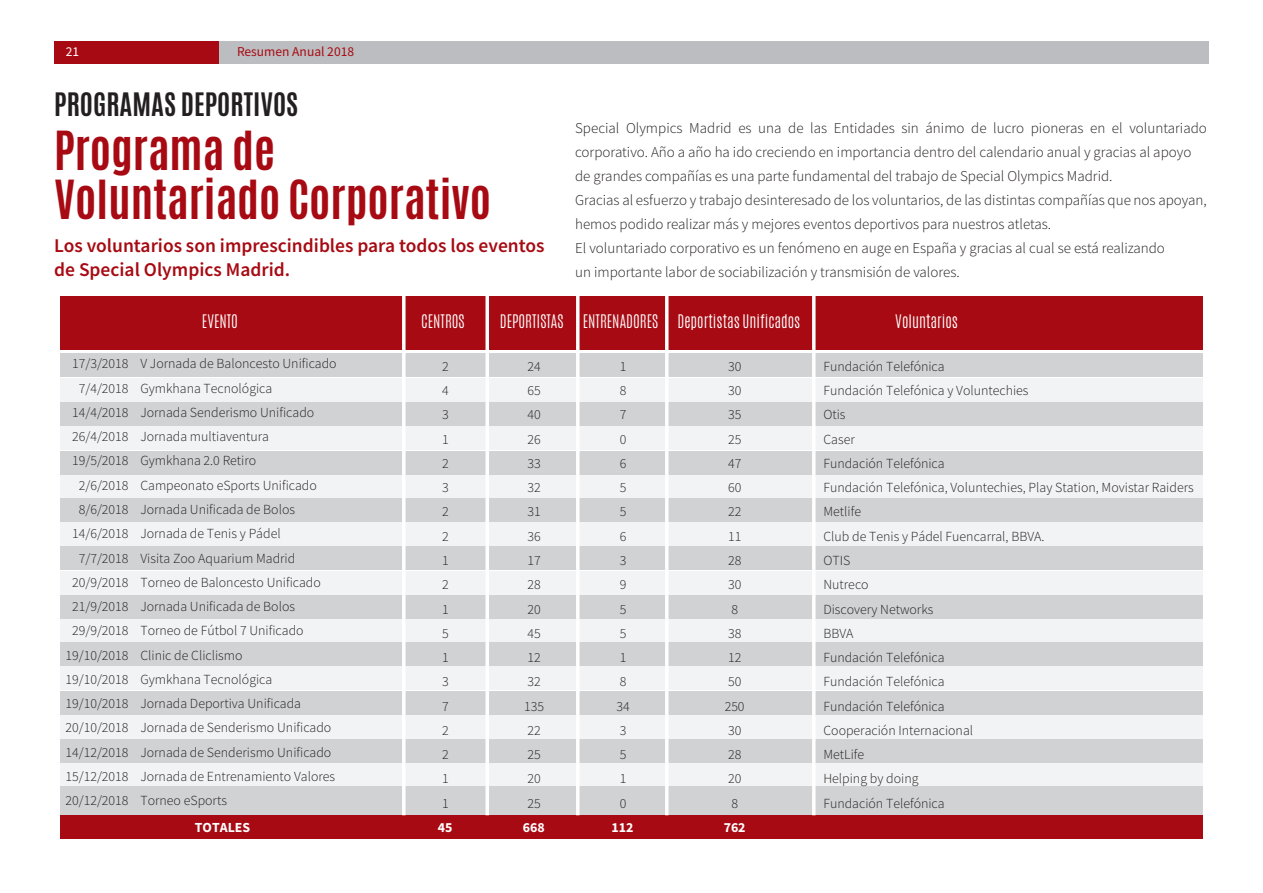
<style>
.page{position:relative;width:1263px;height:893px;background:#fff}
.page>*{position:absolute;margin:0;border:0;box-sizing:border-box;transform-origin:0 0}
.t1{font:700 45px "Antonio";color:#a70a12}
.t2{font:700 27px "Antonio";color:#231f20}
.text{font:600 19.5px "Source Sans Pro";color:#a70a12}
.t3{font:300 15.6px "Antonio";color:#fff}
.text-2{font:300 15px/24px "Source Sans Pro";color:#231f20}
.t4{font:300 13.8px/24.3px "Source Sans Pro";color:#231f20}
.t5{font:700 13.8px "Source Sans Pro";color:#fff}
.t6{font:13.5px "Source Sans Pro";color:#a70a12}
.t7{font:13.5px "Source Sans Pro";color:#fff}
</style>
<div class="page">
<div style="left:54px;top:41px;width:1155px;height:23px;background:#bcbdc0"></div>
<div style="left:54px;top:41px;width:164px;height:23px;background:#a70a12"></div>
<div style="left:60px;top:816px;width:1142px;height:23px;background:#a70a12"></div>
<div style="left:60px;top:475px;width:1142px;height:23px;background:#f2f3f4"></div>
<div style="left:60px;top:451px;width:1142px;height:23px;background:#d1d2d4"></div>
<div style="left:60px;top:427px;width:1142px;height:23px;background:#f2f3f4"></div>
<div style="left:60px;top:402px;width:1142px;height:24px;background:#d1d2d4"></div>
<div style="left:60px;top:378px;width:1142px;height:23px;background:#f2f3f4"></div>
<div style="left:60px;top:354px;width:1142px;height:23px;background:#d1d2d4"></div>
<div style="left:60px;top:619px;width:1142px;height:24px;background:#f2f3f4"></div>
<div style="left:60px;top:595px;width:1142px;height:23px;background:#d1d2d4"></div>
<div style="left:60px;top:571px;width:1142px;height:23px;background:#f2f3f4"></div>
<div style="left:60px;top:547px;width:1142px;height:23px;background:#d1d2d4"></div>
<div style="left:60px;top:522px;width:1142px;height:24px;background:#f2f3f4"></div>
<div style="left:60px;top:498px;width:1142px;height:23px;background:#d1d2d4"></div>
<div style="left:60px;top:764px;width:1142px;height:23px;background:#f2f3f4"></div>
<div style="left:60px;top:739px;width:1142px;height:24px;background:#d1d2d4"></div>
<div style="left:60px;top:786px;width:1142px;height:29px;background:#d1d2d4"></div>
<div style="left:60px;top:715px;width:1142px;height:23px;background:#f2f3f4"></div>
<div style="left:60px;top:691px;width:1142px;height:23px;background:#d1d2d4"></div>
<div style="left:60px;top:667px;width:1142px;height:23px;background:#f2f3f4"></div>
<div style="left:60px;top:642px;width:1142px;height:24px;background:#d1d2d4"></div>
<div style="left:60px;top:296px;width:1142px;height:54px;background:#a70a12"></div>
<hr style="left:402px;top:296px;width:3px;height:519px;background:#fff">
<hr style="left:485px;top:296px;width:4px;height:519px;background:#fff">
<hr style="left:576px;top:296px;width:3px;height:519px;background:#fff">
<hr style="left:665px;top:296px;width:3px;height:519px;background:#fff">
<hr style="left:812px;top:296px;width:3px;height:519px;background:#fff">
<p class="t7" style="left:66px;top:43px;width:15px">21</p>
<p class="t6" style="left:237px;top:43px;width:119px">Resumen Anual 2018</p>
<p class="t2" style="left:54px;top:84px;width:245px">PROGRAMAS DEPORTIVOS</p>
<p class="t1" style="left:54px;top:117px;width:223px">Programa de</p>
<p class="t1" style="left:54px;top:166px;width:438px">Voluntariado Corporativo</p>
<p class="text" style="left:54px;top:233px;width:492px">Los voluntarios son imprescindibles para todos los eventos</p>
<p class="text" style="left:54px;top:257px;width:237px">de Special Olympics Madrid.</p>
<p class="text-2" style="left:575px;top:116px;width:633px">Special Olympics Madrid es una de las Entidades sin ánimo de lucro pioneras en el voluntariado corporativo. Año a año ha ido creciendo en importancia dentro del calendario anual y gracias al apoyo</p>
<p class="text-2" style="left:575px;top:164px;width:539px">de grandes compañías es una parte fundamental del trabajo de Special Olympics Madrid.</p>
<p class="text-2" style="left:575px;top:188px;width:633px">Gracias al esfuerzo y trabajo desinteresado de los voluntarios, de las distintas compañías que nos apoyan, hemos podido realizar más y mejores eventos deportivos para nuestros atletas.</p>
<p class="text-2" style="left:575px;top:236px;width:591px">El voluntariado corporativo es un fenómeno en auge en España y gracias al cual se está realizando</p>
<p class="text-2" style="left:575px;top:260px;width:386px">un importante labor de sociabilización y transmisión de valores.</p>
<p class="t4" style="left:65px;top:352px;width:65px;text-align:right">17/3/2018<br>7/4/2018<br>14/4/2018<br>26/4/2018<br>19/5/2018<br>2/6/2018<br>8/6/2018<br>14/6/2018<br>7/7/2018<br>20/9/2018<br>21/9/2018<br>29/9/2018<br>19/10/2018<br>19/10/2018<br>19/10/2018<br>20/10/2018<br>14/12/2018<br>15/12/2018<br>20/12/2018</p>
<p class="t3" style="left:202px;top:311px;width:38px">EVENTO</p>
<p class="t3" style="left:421px;top:311px;width:45px">CENTROS</p>
<p class="t3" style="left:500px;top:311px;width:302px">DEPORTISTAS ENTRENADORES Deportistas Unificados</p>
<p class="t4" style="left:140px;top:352px;width:198px">V Jornada de Baloncesto Unificado<br>Gymkhana Tecnológica<br>Jornada Senderismo Unificado<br>Jornada multiaventura<br>Gymkhana 2.0 Retiro<br>Campeonato eSports Unificado<br>Jornada Unificada de Bolos<br>Jornada de Tenis y Pádel<br>Visita Zoo Aquarium Madrid<br>Torneo de Baloncesto Unificado<br>Jornada Unificada de Bolos<br>Torneo de Fútbol 7 Unificado<br>Clinic de Cliclismo<br>Gymkhana Tecnológica<br>Jornada Deportiva Unificada<br>Jornada de Senderismo Unificado<br>Jornada de Senderismo Unificado<br>Jornada de Entrenamiento Valores<br>Torneo eSports</p>
<p class="t4" style="left:442px;top:354px;width:8px;text-align:justify">2<br>4<br>3<br>1<br>2<br>3<br>2<br>2<br>1<br>2<br>1<br>5<br>1<br>3<br>7<br>2<br>2<br>1<br>1</p>
<p class="t4" style="left:524px;top:354px;width:21px">24<br>65<br>40<br>26<br>33<br>32<br>31<br>36<br>17<br>28<br>20<br>45<br>12<br>32<br>135<br>22<br>25<br>20<br>25</p>
<p class="t4" style="left:616px;top:354px;width:15px">1<br>8<br>7<br>0<br>6<br>5<br>5<br>6<br>3<br>9<br>5<br>5<br>1<br>8<br>34<br>3<br>5<br>1<br>0</p>
<p class="t4" style="left:725px;top:354px;width:21px;text-align:center">30<br>30<br>35<br>25<br>47<br>60<br>22<br>11<br>28<br>30<br>8<br>38<br>12<br>50<br>250<br>30<br>28<br>20<br>8</p>
<p class="t5" style="left:195px;top:818px;width:57px">TOTALES</p>
<p class="t5" style="left:438px;top:818px;width:16px">45</p>
<p class="t5" style="left:523px;top:818px;width:23px">668</p>
<p class="t5" style="left:612px;top:818px;width:23px">112</p>
<p class="t5" style="left:724px;top:818px;width:23px">762</p>
<p class="t3" style="left:895px;top:311px;width:64px">Voluntarios</p>
<p class="t4" style="left:823px;top:354px;width:372px">Fundación Telefónica<br>Fundación Telefónica y Voluntechies<br>Otis<br>Caser<br>Fundación Telefónica<br>Fundación Telefónica, Voluntechies, Play Station, Movistar Raiders<br>Metlife<br>Club de Tenis y Pádel Fuencarral, BBVA.<br>OTIS<br>Nutreco<br>Discovery Networks<br>BBVA<br>Fundación Telefónica<br>Fundación Telefónica<br>Fundación Telefónica<br>Cooperación Internacional<br>MetLife<br>Helping by doing<br>Fundación Telefónica</p>
</div>
